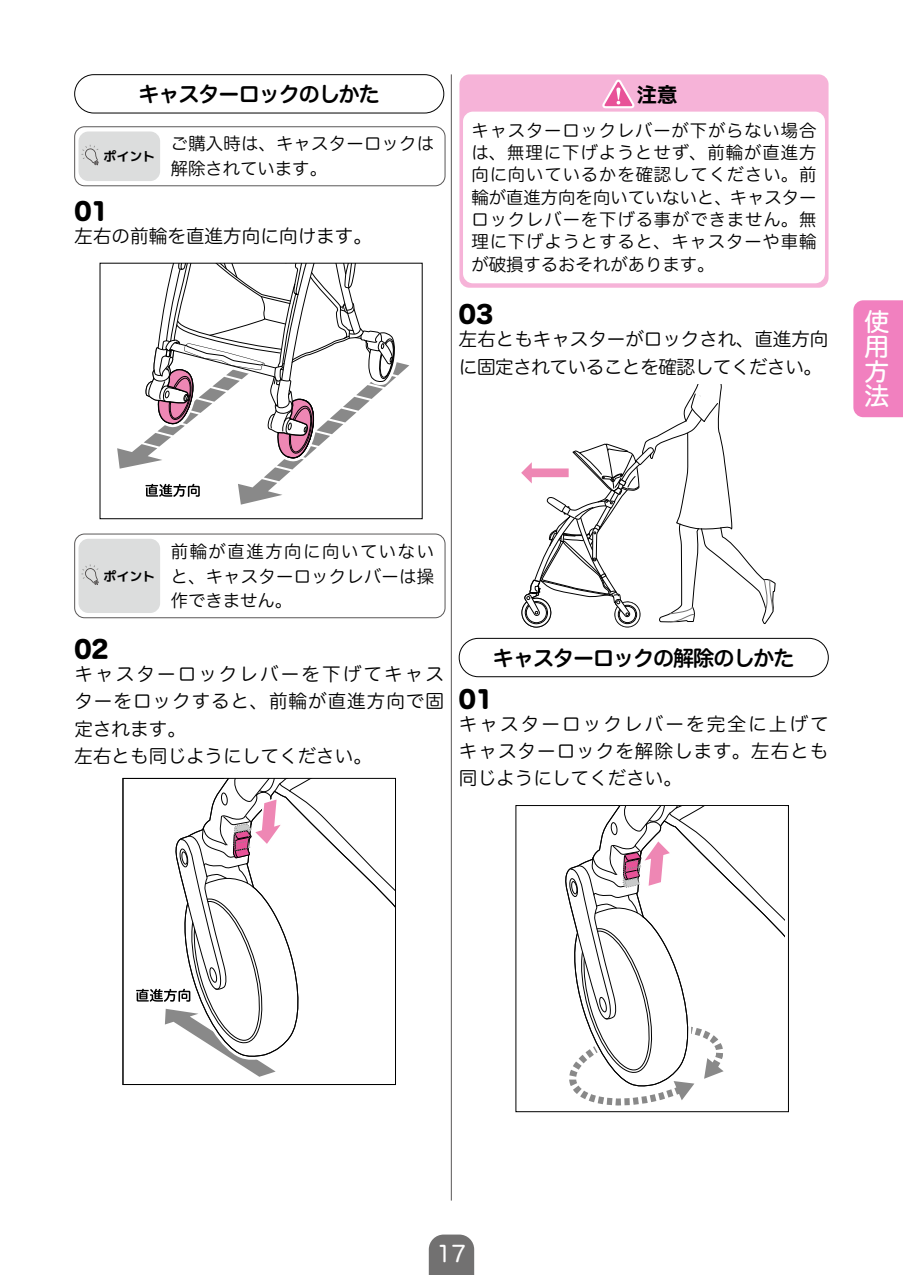
<style>
.page{position:relative;width:903px;height:1275px;background:#fff}
.page>*{position:absolute;margin:0;border:0;box-sizing:border-box;transform-origin:0 0}
.t1{font:24.85px/24.8px "Hira Maru Std W5";color:#fff;text-align:justify}
.t2{font:23.62px "Hira Maru Std W8";color:#000}
.t3{font:22.4px "Hira Maru Std W4";color:#fff}
.t4{font:21px "Hira Maru Std W6";letter-spacing:-.05em;color:#000}
.t5{font:20.3px "mplus 1 c bold";color:#000}
.t6{font:18.55px/27.3px "Hira Maru Std W3";color:#000;text-align:justify}
.t7{font:18.55px/27.3px "Hira Maru Std W3";letter-spacing:.05em;color:#000}
.t8{font:18.55px/27.3px "Hira Maru Std W3";letter-spacing:-.025em;color:#000}
.t9{font:17.32px/22.4px "Hira Maru Std W3";letter-spacing:.015em;color:#000;text-align:justify}
.t10{font:12.95px "mplus 1 p bold";color:#000}
</style>
<div class="page">
<svg style="left:429px;top:1234px;width:45px;height:41px;background:#7a7979"></svg>
<div style="left:74px;top:534px;width:371px;height:84px;border:1px solid #595757;border-radius:10px"></div>
<div style="left:79px;top:539px;width:81px;height:74px;background:#dcdddd;border-radius:10px"></div>
<svg style="left:81px;top:564px;width:18px;height:21px"></svg>
<div style="left:74px;top:74px;width:370px;height:39px;border:1px solid #000;border-radius:19px"></div>
<div style="left:459px;top:74px;width:369px;height:214px;background:#f6b3d8;border-radius:10px"></div>
<svg style="left:603px;top:79px;width:32px;height:30px"></svg>
<div style="left:463px;top:112px;width:362px;height:171px;background:#fff;border-radius:10px"></div>
<div style="left:74px;top:126px;width:371px;height:60px;border:1px solid #595757;border-radius:10px"></div>
<div style="left:79px;top:131px;width:81px;height:50px;background:#dcdddd;border-radius:10px"></div>
<svg style="left:81px;top:145px;width:18px;height:20px"></svg>
<div style="left:100px;top:263px;width:323px;height:256px;border:1px solid #000"></div>
<svg style="left:117px;top:263px;width:292px;height:242px"></svg>
<svg style="left:134px;top:778px;width:261px;height:299px"></svg>
<div style="left:459px;top:638px;width:369px;height:39px;border:1px solid #000;border-radius:19px"></div>
<hr style="left:451px;top:74px;width:1px;height:1126px;background:#595757">
<div style="left:515px;top:805px;width:274px;height:307px;border:1px solid #000"></div>
<svg style="left:565px;top:807px;width:220px;height:299px"></svg>
<div style="left:853px;top:300px;width:50px;height:117px;background:#f180bf"></div>
<svg style="left:521px;top:384px;width:255px;height:244px"></svg>
<p class="t4" style="left:138px;top:78px;width:243px">キャスターロックのしかた</p>
<p class="t10" style="left:104px;top:147px;width:53px">ポイント</p>
<p class="t9" style="left:171px;top:131px;width:265px;line-height:24.8px">ご購入時は、キャスターロックは解除されています。</p>
<h2 class="t2" style="left:74px;top:193px;width:36px">01</h2>
<p class="t6" style="left:74px;top:222px;width:299px">左右の前輪を直進方向に向けます。</p>
<p class="t5" style="left:637px;top:80px;width:42px">注意</p>
<p class="t9" style="left:471px;top:119px;width:347px">キャスターロックレバーが下がらない場合は、無理に下げようとせず、前輪が直進方向に向いているかを確認してください。前輪が直進方向を向いていないと、キャスターロックレバーを下げる事ができません。無理に下げようとすると、キャスターや車輪が破損するおそれがあります。</p>
<h2 class="t2" style="left:459px;top:296px;width:36px">03</h2>
<p class="t8" style="left:459px;top:326px;width:371px">左右ともキャスターがロックされ、直進方向に固定されていることを確認してください。</p>
<h1 class="t1" style="left:864px;top:309px;width:26px">使用方法</h1>
<p class="t10" style="left:104px;top:567px;width:53px">ポイント</p>
<p class="t9" style="left:171px;top:539px;width:265px;line-height:24.8px">前輪が直進方向に向いていないと、キャスターロックレバーは操作できません。</p>
<h2 class="t2" style="left:74px;top:631px;width:36px">02</h2>
<p class="t7" style="left:74px;top:660px;width:371px">キャスターロックレバーを下げてキャスターをロックすると、前輪が直進方向で固定されます。<br>左右とも同じようにしてください。</p>
<p class="t4" style="left:493px;top:642px;width:303px">キャスターロックの解除のしかた</p>
<h2 class="t2" style="left:459px;top:681px;width:36px">01</h2>
<p class="t6" style="left:459px;top:710px;width:371px">キャスターロックレバーを完全に上げてキャスターロックを解除します。左右とも同じようにしてください。</p>
<p class="t3" style="left:437px;top:1237px;width:31px">17</p>
</div>
